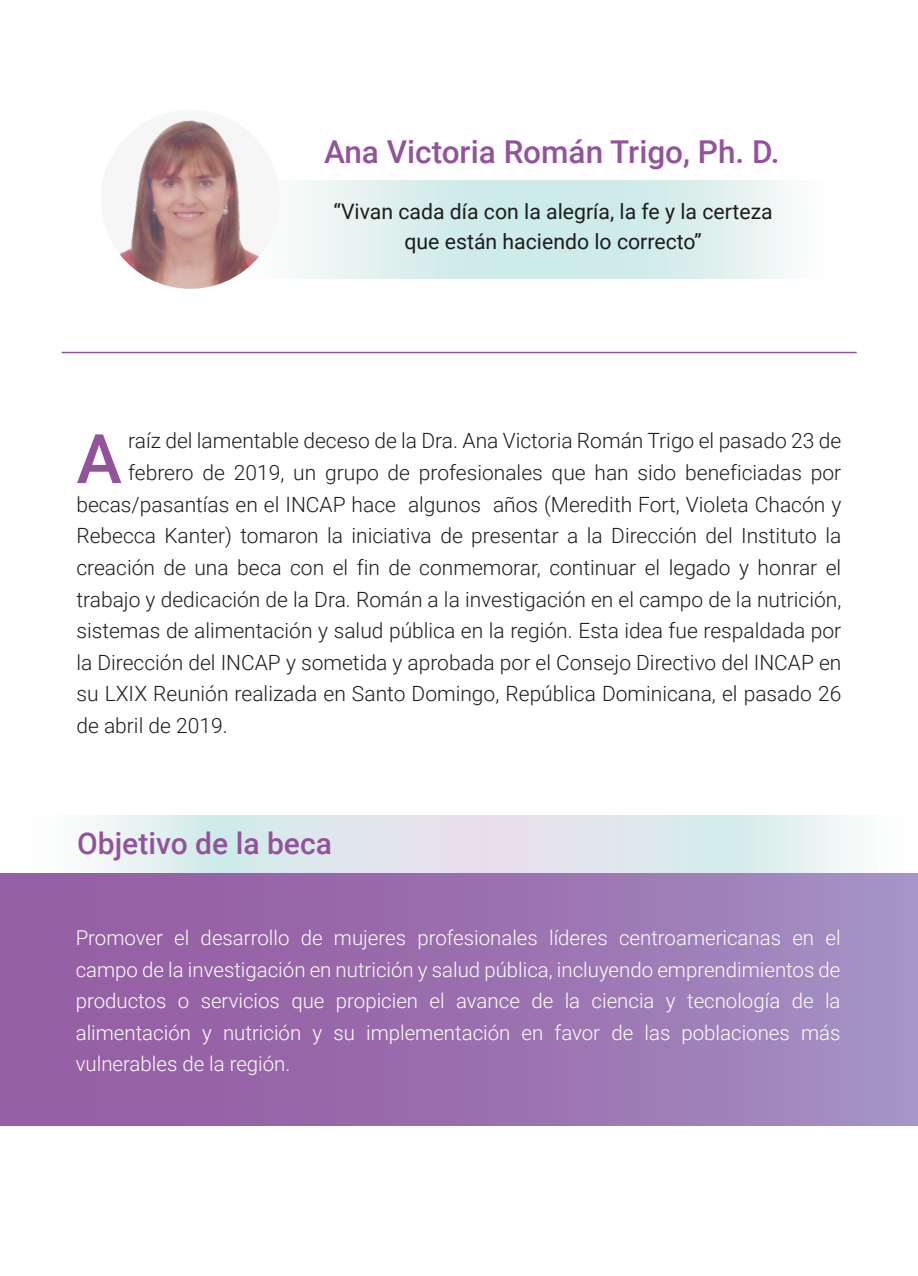
<style>
.page{position:relative;width:918px;height:1276px;background:#fff}
.page>*{position:absolute;margin:0;border:0;box-sizing:border-box;transform-origin:0 0}
.t1{font:500 68.4px "Roboto";color:#93539c}
.t2{font:500 31.5px "Roboto";color:#93539c}
.t3{font:500 30px "Roboto";color:#93539c}
.t4{font:21.3px/30.3px "Roboto";color:#1d1d1b;text-align:center}
.t5{font:300 21px "Roboto";color:#1d1d1b}
.t6{font:300 20.4px/31.5px "Roboto";color:#fff;text-align:justify}
</style>
<div class="page">
<svg style="left:0;top:815px;width:918px;height:59px"></svg>
<hr style="left:62px;top:352px;width:795px;height:1px;background:#93539c">
<svg style="left:302px;top:181px;width:482px;height:97px;background:#d9eeec"></svg>
<div style="left:101px;top:110px;width:179px;height:179px;background:#f6f6f6;border-radius:50%"></div>
<img style="left:120px;top:120px;width:139px;height:169px">
<div style="left:0;top:874px;width:918px;height:251px;background:linear-gradient(to right,#93579e,#a48ec2)"></div>
<h2 class="t2" style="left:324px;top:130px;width:457px">Ana Victoria Román Trigo, Ph. D.</h2>
<p class="t4" style="left:334px;top:195px;width:441px">“Vivan cada día con la alegría, la fe y la certeza que están haciendo lo correcto”</p>
<p class="t5" style="left:128px;top:426px;width:715px">raíz del lamentable deceso de la Dra. Ana Victoria Román Trigo el pasado 23 de</p>
<p class="t5" style="left:128px;top:458px;width:715px">febrero de 2019, un grupo de profesionales que han sido beneficiadas por</p>
<p class="t5" style="left:76px;top:489px;width:766px">becas/pasantías en el INCAP hace algunos años (Meredith Fort, Violeta Chacón y</p>
<p class="t5" style="left:76px;top:521px;width:766px">Rebecca Kanter) tomaron la iniciativa de presentar a la Dirección del Instituto la</p>
<p class="t5" style="left:76px;top:553px;width:766px">creación de una beca con el fin de conmemorar, continuar el legado y honrar el</p>
<p class="t5" style="left:76px;top:584px;width:766px">trabajo y dedicación de la Dra. Román a la investigación en el campo de la nutrición,</p>
<p class="t5" style="left:76px;top:616px;width:766px">sistemas de alimentación y salud pública en la región. Esta idea fue respaldada por</p>
<p class="t5" style="left:76px;top:647px;width:767px">la Dirección del INCAP y sometida y aprobada por el Consejo Directivo del INCAP en</p>
<p class="t5" style="left:76px;top:679px;width:766px">su LXIX Reunión realizada en Santo Domingo, República Dominicana, el pasado 26</p>
<p class="t5" style="left:76px;top:711px;width:153px">de abril de 2019.</p>
<h1 class="t1" style="left:76px;top:411px;width:47px">A</h1>
<h3 class="t3" style="left:77px;top:822px;width:256px">Objetivo de la beca</h3>
<p class="t6" style="left:76px;top:921px;width:766px">Promover el desarrollo de mujeres profesionales líderes centroamericanas en el campo de la investigación en nutrición y salud pública, incluyendo emprendimientos de productos o servicios que propicien el avance de la ciencia y tecnología de la alimentación y nutrición y su implementación en favor de las poblaciones más vulnerables de la región.</p>
</div>
